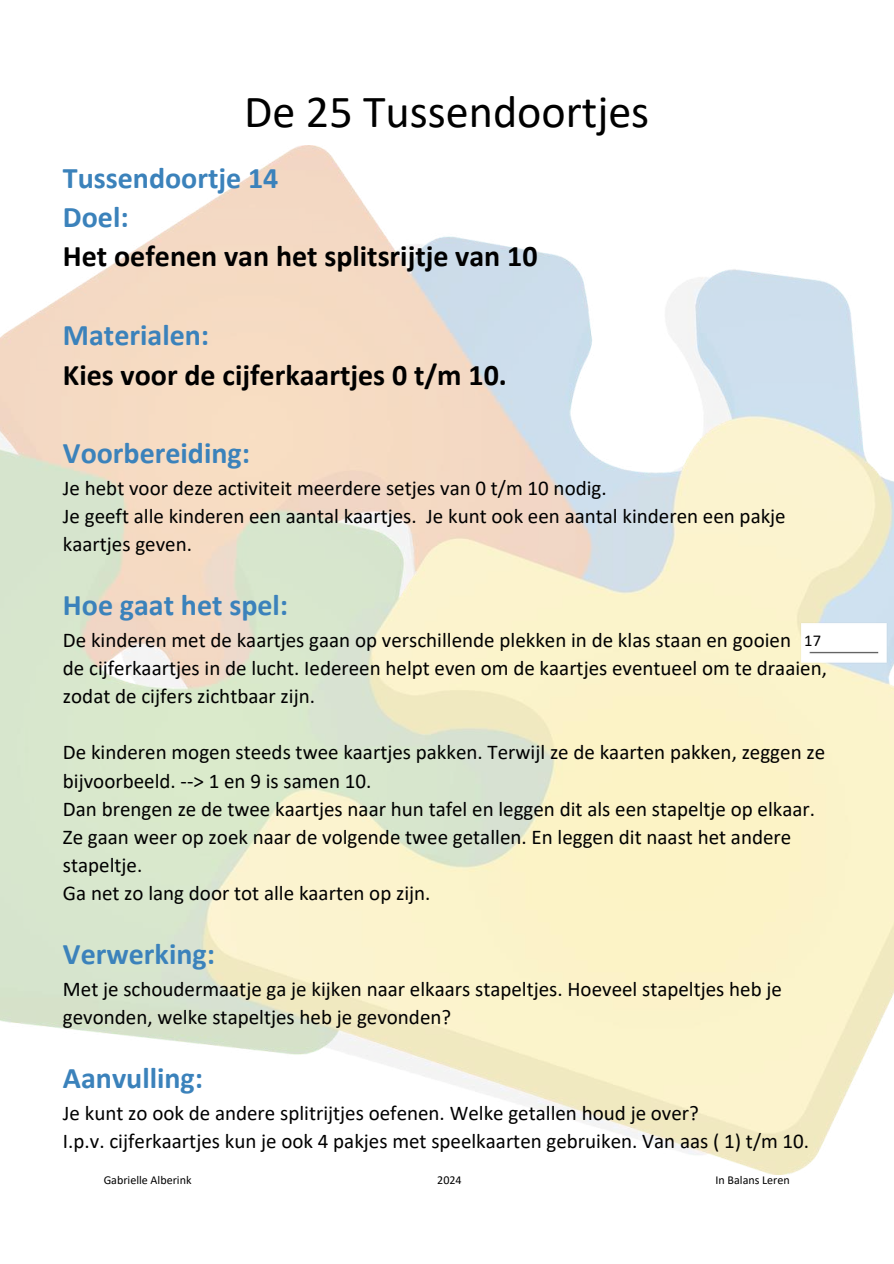
<style>
.page{position:relative;width:894px;height:1264px;background:#fff}
.page>*{position:absolute;margin:0;border:0;box-sizing:border-box;transform-origin:0 0}
.t1{font:46.05px "Calibri";color:#000}
.t2{font:700 30px/39.3px "Calibri";color:#3b82bb}
.t3{font:700 30px "Calibri";color:#000}
.t4{font:21px/28.2px "Calibri";color:#000}
.t5{font:16.5px "Calibri";color:#000}
.t6{font:12px "Calibri";color:#000}
</style>
<div class="page">
<img style="left:793px;top:615px;width:100px;height:54px">
<h1 class="t1" style="left:244px;top:93px;width:406px">De 25 Tussendoortjes</h1>
<h2 class="t2" style="left:63px;top:160px;width:217px">Tussendoortje 14<br>Doel:</h2>
<h2 class="t3" style="left:63px;top:244px;width:476px">Het oefenen van het splitsrijtje van 10</h2>
<h2 class="t2" style="left:63px;top:318px;width:148px">Materialen:</h2>
<h2 class="t3" style="left:63px;top:362px;width:445px">Kies voor de cijferkaartjes 0 t/m 10.</h2>
<h2 class="t2" style="left:63px;top:436px;width:188px">Voorbereiding:</h2>
<p class="t4" style="left:63px;top:475px;width:724px">Je hebt voor deze activiteit meerdere setjes van 0 t/m 10 nodig.<br>Je geeft alle kinderen een aantal kaartjes. Je kunt ook een aantal kinderen een pakje kaartjes geven.</p>
<h2 class="t2" style="left:63px;top:588px;width:227px">Hoe gaat het spel:</h2>
<p class="t4" style="left:63px;top:627px;width:765px">De kinderen met de kaartjes gaan op verschillende plekken in de klas staan en gooien<br>de cijferkaartjes in de lucht. Iedereen helpt even om de kaartjes eventueel om te draaien, zodat de cijfers zichtbaar zijn.</p>
<p class="t4" style="left:63px;top:740px;width:763px">De kinderen mogen steeds twee kaartjes pakken. Terwijl ze de kaarten pakken, zeggen ze bijvoorbeeld. --&gt; 1 en 9 is samen 10.<br>Dan brengen ze de twee kaartjes naar hun tafel en leggen dit als een stapeltje op elkaar.<br>Ze gaan weer op zoek naar de volgende twee getallen. En leggen dit naast het andere stapeltje.<br>Ga net zo lang door tot alle kaarten op zijn.</p>
<h2 class="t2" style="left:63px;top:937px;width:153px">Verwerking:</h2>
<p class="t4" style="left:63px;top:976px;width:720px">Met je schoudermaatje ga je kijken naar elkaars stapeltjes. Hoeveel stapeltjes heb je gevonden, welke stapeltjes heb je gevonden?</p>
<h2 class="t2" style="left:63px;top:1060px;width:142px">Aanvulling:</h2>
<p class="t4" style="left:63px;top:1100px;width:747px">Je kunt zo ook de andere splitrijtjes oefenen. Welke getallen houd je over?<br>I.p.v. cijferkaartjes kun je ook 4 pakjes met speelkaarten gebruiken. Van aas ( 1) t/m 10.</p>
<p class="t5" style="left:804px;top:633px;width:18px">17</p>
<p class="t6" style="left:104px;top:1174px;width:89px">Gabrielle Alberink</p>
<p class="t6" style="left:437px;top:1174px;width:26px">2024</p>
<p class="t6" style="left:715px;top:1174px;width:76px">In Balans Leren</p>
</div>
